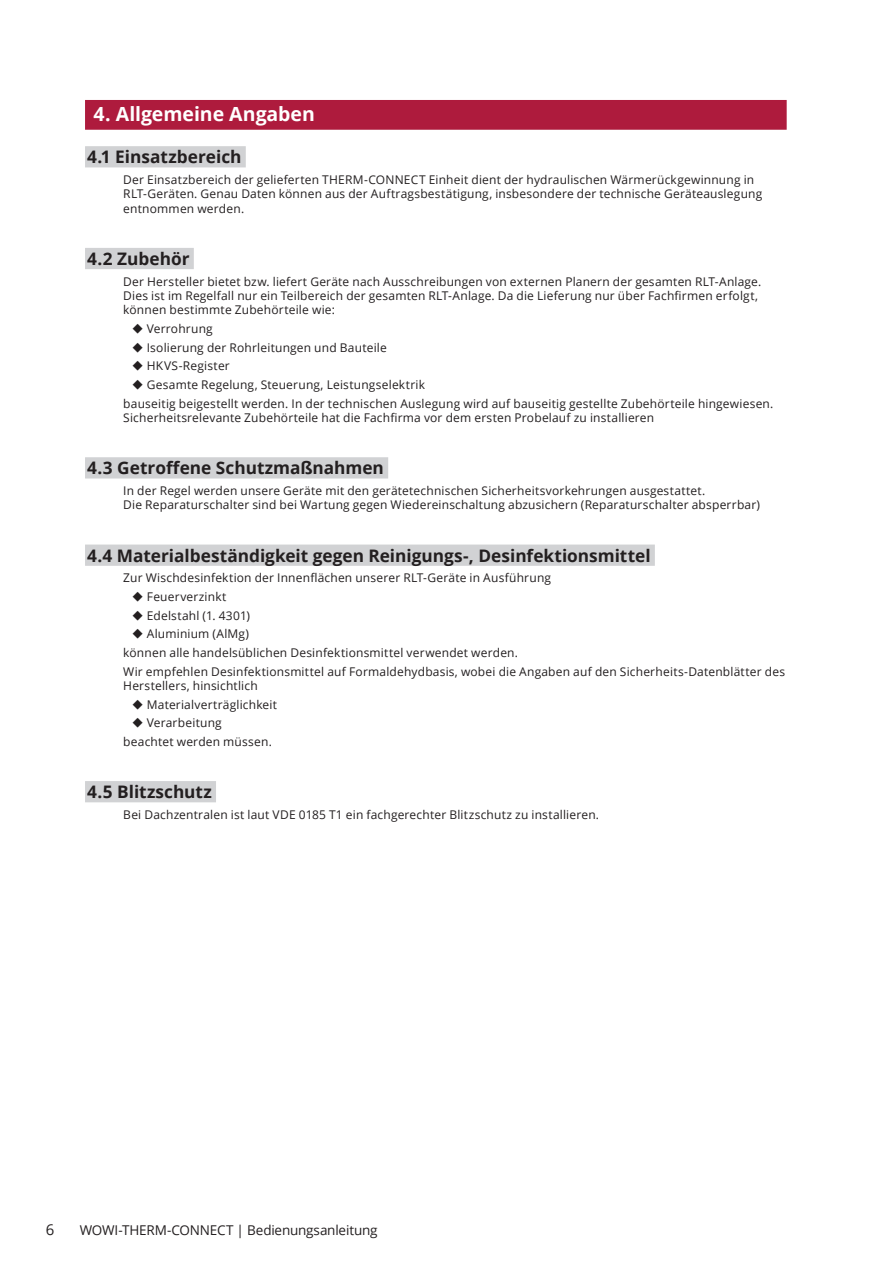
<style>
.page{position:relative;width:893px;height:1263px;background:#fff}
.page>*{position:absolute;margin:0;border:0;box-sizing:border-box;transform-origin:0 0}
.t1{font:700 19.5px "Open Sans";color:#fff}
.t2{font:700 17.25px "Open Sans";color:#231f20}
.t3{font:15px "Open Sans";color:#231f20}
.t4{font:13.5px "Open Sans";letter-spacing:-.015em;color:#231f20}
.t5{font:12px/14.4px "Open Sans";letter-spacing:.015em;color:#231f20}
</style>
<div class="page">
<div style="left:85px;top:100px;width:702px;height:30px;background:#ae1b3d"></div>
<div style="left:85px;top:146px;width:161px;height:21px;background:#d1d2d4"></div>
<div style="left:85px;top:248px;width:109px;height:21px;background:#d1d2d4"></div>
<div style="left:85px;top:457px;width:303px;height:21px;background:#d1d2d4"></div>
<div style="left:85px;top:544px;width:570px;height:22px;background:#d1d2d4"></div>
<div style="left:85px;top:781px;width:131px;height:21px;background:#d1d2d4"></div>
<h1 class="t1" style="left:94px;top:100px;width:223px">4. Allgemeine Angaben</h1>
<h2 class="t2" style="left:87px;top:145px;width:156px">4.1 Einsatzbereich</h2>
<p class="t5" style="left:123px;top:172px;width:640px">Der Einsatzbereich der gelieferten THERM-CONNECT Einheit dient der hydraulischen Wärmerückgewinnung in<br>RLT-Geräten. Genau Daten können aus der Auftragsbestätigung, insbesondere der technische Geräteauslegung entnommen werden.</p>
<h2 class="t2" style="left:87px;top:246px;width:104px">4.2 Zubehör</h2>
<p class="t5" style="left:123px;top:274px;width:639px">Der Hersteller bietet bzw. liefert Geräte nach Ausschreibungen von externen Planern der gesamten RLT-Anlage.<br>Dies ist im Regelfall nur ein Teilbereich der gesamten RLT-Anlage. Da die Lieferung nur über Fachfirmen erfolgt, können bestimmte Zubehörteile wie:</p>
<p class="t5" style="left:147px;top:321px;width:68px">Verrohrung</p>
<p class="t5" style="left:147px;top:340px;width:242px">Isolierung der Rohrleitungen und Bauteile</p>
<p class="t5" style="left:147px;top:359px;width:85px">HKVS-Register</p>
<p class="t5" style="left:147px;top:377px;width:280px">Gesamte Regelung, Steuerung, Leistungselektrik</p>
<p class="t5" style="left:123px;top:396px;width:652px">bauseitig beigestellt werden. In der technischen Auslegung wird auf bauseitig gestellte Zubehörteile hingewiesen.</p>
<p class="t5" style="left:123px;top:410px;width:532px">Sicherheitsrelevante Zubehörteile hat die Fachfirma vor dem ersten Probelauf zu installieren</p>
<h2 class="t2" style="left:87px;top:456px;width:298px">4.3 Getroffene Schutzmaßnahmen</h2>
<p class="t5" style="left:123px;top:483px;width:638px">In der Regel werden unsere Geräte mit den gerätetechnischen Sicherheitsvorkehrungen ausgestattet.<br>Die Reparaturschalter sind bei Wartung gegen Wiedereinschaltung abzusichern (Reparaturschalter absperrbar)</p>
<h2 class="t2" style="left:87px;top:543px;width:565px">4.4 Materialbeständigkeit gegen Reinigungs-, Desinfektionsmittel</h2>
<p class="t5" style="left:123px;top:570px;width:429px">Zur Wischdesinfektion der Innenflächen unserer RLT-Geräte in Ausführung</p>
<p class="t5" style="left:147px;top:589px;width:81px">Feuerverzinkt</p>
<p class="t5" style="left:147px;top:608px;width:105px">Edelstahl (1. 4301)</p>
<p class="t5" style="left:147px;top:626px;width:104px">Aluminium (AlMg)</p>
<p class="t5" style="left:123px;top:645px;width:396px">können alle handelsüblichen Desinfektionsmittel verwendet werden.</p>
<p class="t5" style="left:123px;top:664px;width:663px">Wir empfehlen Desinfektionsmittel auf Formaldehydbasis, wobei die Angaben auf den Sicherheits-Datenblätter des</p>
<p class="t5" style="left:123px;top:678px;width:136px">Herstellers, hinsichtlich</p>
<p class="t5" style="left:147px;top:697px;width:132px">Materialverträglichkeit</p>
<p class="t5" style="left:147px;top:715px;width:77px">Verarbeitung</p>
<p class="t5" style="left:123px;top:734px;width:150px">beachtet werden müssen.</p>
<h2 class="t2" style="left:87px;top:780px;width:126px">4.5 Blitzschutz</h2>
<p class="t5" style="left:123px;top:807px;width:477px">Bei Dachzentralen ist laut VDE 0185 T1 ein fachgerechter Blitzschutz zu installieren.</p>
<p class="t3" style="left:46px;top:1219px;width:10px">6</p>
<p class="t4" style="left:80px;top:1221px;width:299px">WOWI-THERM-CONNECT | Bedienungsanleitung</p>
</div>
